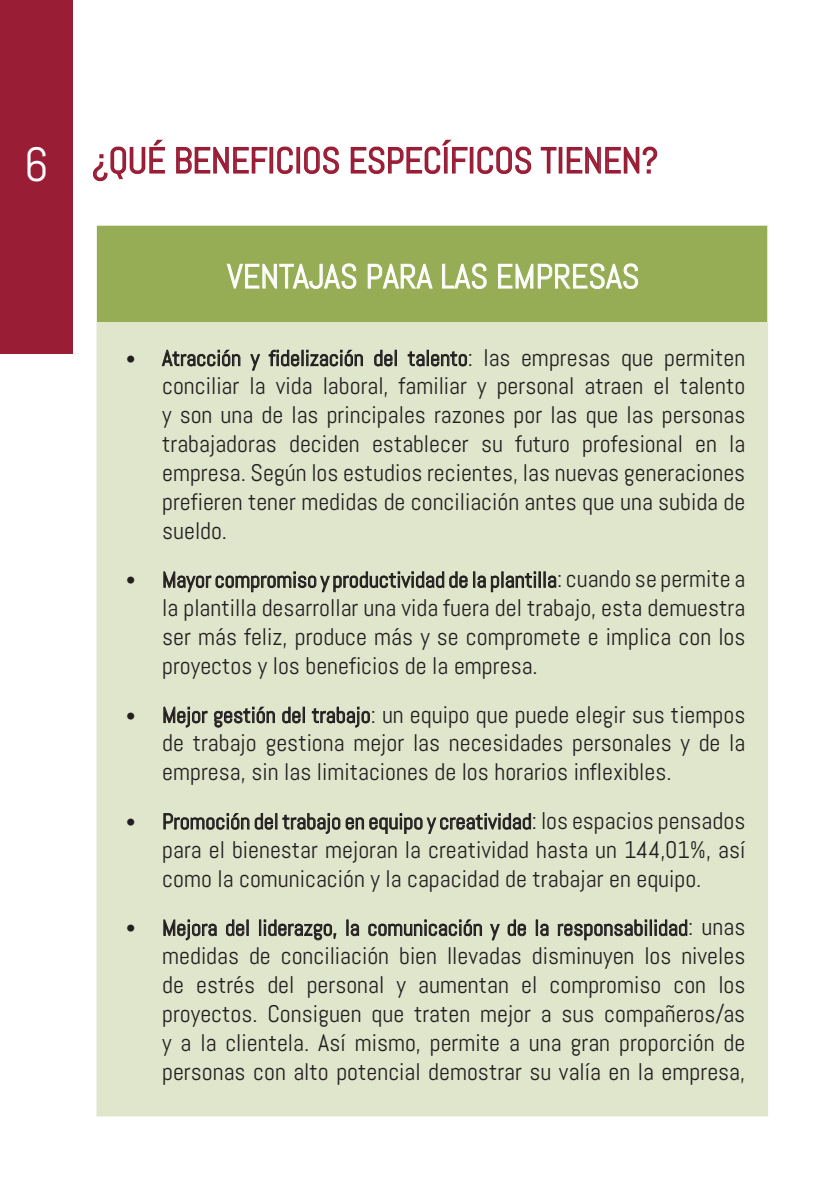
<style>
.page{position:relative;width:840px;height:1191px;background:#fff}
.page>*{position:absolute;margin:0;border:0;box-sizing:border-box;transform-origin:0 0}
.t1{font:36px "Abel";color:#9a1d36}
.t2{font:34px "Abel";color:#fff}
.t3{font:24px/28.8px "Abel";color:#231f20;text-align:justify}
.t4{font:22px "Abel";color:#231f20}
.s1{font-size:48px;color:#fff}
.s2{font-size:20px}
.s3{font-size:24px}
.s4{font-size:22px}
</style>
<div class="page">
<div style="left:0;top:0;width:72px;height:354px;background:#9a1d36"></div>
<svg style="left:93px;top:139px;width:72px;height:43px"></svg>
<svg style="left:176px;top:146px;width:92px;height:28px"></svg>
<div style="left:269px;top:147px;width:4px;height:27px;border:1px solid #9a1d36"></div>
<svg style="left:277px;top:146px;width:16px;height:28px"></svg>
<div style="left:296px;top:147px;width:4px;height:27px;border:1px solid #9a1d36"></div>
<svg style="left:304px;top:146px;width:35px;height:28px"></svg>
<svg style="left:350px;top:139px;width:118px;height:35px"></svg>
<div style="left:469px;top:147px;width:4px;height:27px;border:1px solid #9a1d36"></div>
<svg style="left:477px;top:146px;width:55px;height:28px"></svg>
<svg style="left:540px;top:146px;width:17px;height:28px"></svg>
<div style="left:558px;top:147px;width:4px;height:27px;border:1px solid #9a1d36"></div>
<svg style="left:566px;top:146px;width:91px;height:28px"></svg>
<div style="left:96px;top:225px;width:671px;height:891px;background:#dfe6cc"></div>
<div style="left:97px;top:226px;width:669px;height:96px;background:#96ad56"></div>
<svg style="left:226px;top:263px;width:131px;height:26px"></svg>
<svg style="left:367px;top:263px;width:66px;height:26px"></svg>
<svg style="left:442px;top:263px;width:45px;height:26px"></svg>
<svg style="left:498px;top:263px;width:140px;height:26px"></svg>
<svg style="left:161px;top:349px;width:79px;height:17px"></svg>
<svg style="left:250px;top:354px;width:10px;height:17px"></svg>
<svg style="left:268px;top:349px;width:95px;height:17px"></svg>
<svg style="left:374px;top:350px;width:22px;height:16px"></svg>
<svg style="left:407px;top:350px;width:60px;height:16px"></svg>
<svg style="left:163px;top:571px;width:304px;height:21px"></svg>
<svg style="left:473px;top:571px;width:83px;height:21px"></svg>
<svg style="left:163px;top:706px;width:44px;height:21px"></svg>
<svg style="left:214px;top:706px;width:61px;height:21px"></svg>
<svg style="left:282px;top:706px;width:22px;height:17px"></svg>
<svg style="left:311px;top:706px;width:59px;height:21px"></svg>
<svg style="left:163px;top:813px;width:368px;height:21px"></svg>
<svg style="left:163px;top:919px;width:54px;height:21px"></svg>
<svg style="left:226px;top:919px;width:22px;height:17px"></svg>
<svg style="left:259px;top:919px;width:77px;height:21px"></svg>
<svg style="left:346px;top:919px;width:13px;height:17px"></svg>
<svg style="left:368px;top:919px;width:114px;height:17px"></svg>
<svg style="left:490px;top:924px;width:9px;height:16px"></svg>
<svg style="left:507px;top:919px;width:19px;height:17px"></svg>
<svg style="left:535px;top:919px;width:13px;height:17px"></svg>
<svg style="left:557px;top:919px;width:130px;height:21px"></svg>
<h1 class="t1" style="left:24px;top:138px;width:635px"><span class="s1">6</span> ¿QUÉ BENEFICIOS ESPECÍFICOS TIENEN?</h1>
<h2 class="t2" style="left:227px;top:255px;width:414px">VENTAJAS PARA LAS EMPRESAS</h2>
<p class="t4" style="left:126px;top:344px;width:620px"><span class="s2">•</span> Atracción y fidelización del talento<span class="s3">: las empresas que permiten</span></p>
<p class="t3" style="left:162px;top:372px;width:584px">conciliar la vida laboral, familiar y personal atraen el talento y son una de las principales razones por las que las personas trabajadoras deciden establecer su futuro profesional en la empresa. Según los estudios recientes, las nuevas generaciones prefieren tener medidas de conciliación antes que una subida de sueldo.</p>
<p class="t4" style="left:126px;top:566px;width:620px"><span class="s2">•</span> Mayor compromiso y productividad de la plantilla<span class="s3">: cuando se permite a</span></p>
<p class="t3" style="left:162px;top:593px;width:584px">la plantilla desarrollar una vida fuera del trabajo, esta demuestra ser más feliz, produce más y se compromete e implica con los proyectos y los beneficios de la empresa.</p>
<p class="t3" style="left:162px;top:700px;width:584px;text-indent:-36px"><span class="s2">•</span> <span class="s4">Mejor gestión del trabajo</span>: un equipo que puede elegir sus tiempos de trabajo gestiona mejor las necesidades personales y de la empresa, sin las limitaciones de los horarios inflexibles.</p>
<p class="t4" style="left:126px;top:807px;width:620px"><span class="s2">•</span> Promoción del trabajo en equipo y creatividad<span class="s3">: los espacios pensados</span></p>
<p class="t3" style="left:162px;top:835px;width:584px">para el bienestar mejoran la creatividad hasta un 144,01%, así como la comunicación y la capacidad de trabajar en equipo.</p>
<p class="t4" style="left:126px;top:914px;width:620px"><span class="s2">•</span> Mejora del liderazgo, la comunicación y de la responsabilidad<span class="s3">: unas</span></p>
<p class="t3" style="left:162px;top:941px;width:584px">medidas de conciliación bien llevadas disminuyen los niveles de estrés del personal y aumentan el compromiso con los proyectos. Consiguen que traten mejor a sus compañeros/as y a la clientela. Así mismo, permite a una gran proporción de personas con alto potencial demostrar su valía en la empresa,</p>
</div>
